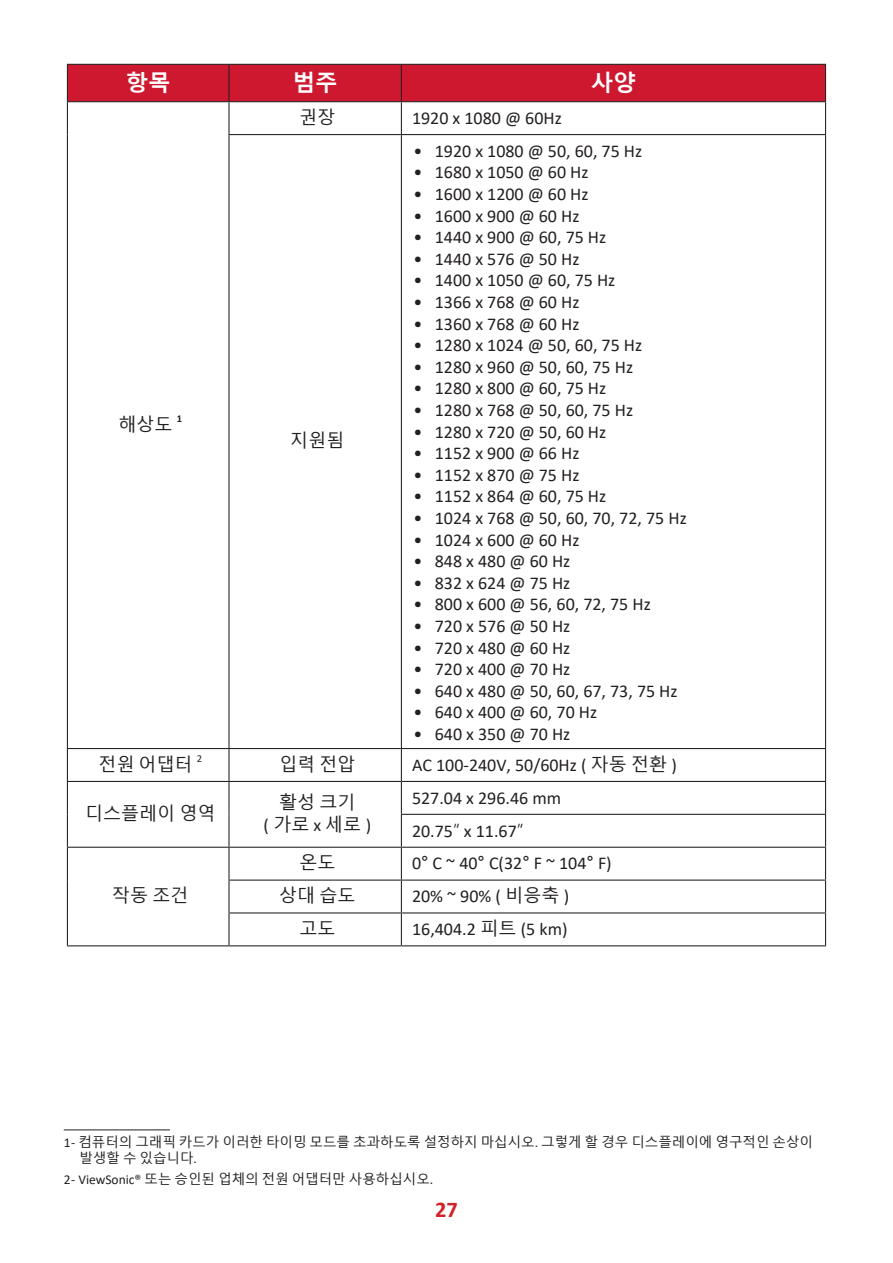
<style>
.page{position:relative;width:893px;height:1263px;background:#fff}
.page>*{position:absolute;margin:0;border:0;box-sizing:border-box;transform-origin:0 0}
.t1{font:700 22.5px "Malgun Gothic";color:#fff}
.t2{font:700 22.5px "Calibri";color:#d1232a}
.t3{font:18px/32.8px "Calibri";color:#231f20}
.t4{font:18px/21.6px "Malgun Gothic";color:#231f20;text-align:center}
.t5{font:13.5px/16.2px "Malgun Gothic";color:#231f20}
.t6{font:700 10.5px "Calibri";color:#231f20}
.t7{font:10.5px "Calibri";color:#231f20}
.s1{font-family:"Malgun Gothic"}
.s2{font-family:"Calibri"}
</style>
<div class="page">
<div style="left:68px;top:65px;width:757px;height:36px;background:#ce182f"></div>
<hr style="left:67px;top:64px;width:162px;height:1px;background:#231f20">
<hr style="left:67px;top:65px;width:1px;height:36px;background:#231f20">
<hr style="left:229px;top:64px;width:172px;height:1px;background:#231f20">
<hr style="left:228px;top:65px;width:2px;height:36px;background:#231f20">
<hr style="left:401px;top:64px;width:425px;height:1px;background:#231f20">
<hr style="left:401px;top:65px;width:1px;height:36px;background:#231f20">
<hr style="left:825px;top:65px;width:1px;height:36px;background:#231f20">
<hr style="left:67px;top:101px;width:162px;height:1px;background:#231f20">
<hr style="left:67px;top:102px;width:1px;height:33px;background:#231f20">
<hr style="left:229px;top:101px;width:172px;height:1px;background:#231f20">
<hr style="left:228px;top:102px;width:2px;height:32px;background:#231f20">
<hr style="left:401px;top:101px;width:425px;height:1px;background:#231f20">
<hr style="left:401px;top:102px;width:1px;height:32px;background:#231f20">
<hr style="left:825px;top:102px;width:1px;height:32px;background:#231f20">
<hr style="left:67px;top:135px;width:1px;height:613px;background:#231f20">
<hr style="left:228px;top:134px;width:173px;height:1px;background:#231f20">
<hr style="left:228px;top:135px;width:2px;height:613px;background:#231f20">
<hr style="left:67px;top:748px;width:162px;height:1px;background:#231f20">
<hr style="left:67px;top:749px;width:1px;height:32px;background:#231f20">
<hr style="left:229px;top:748px;width:172px;height:1px;background:#231f20">
<hr style="left:228px;top:749px;width:2px;height:32px;background:#231f20">
<hr style="left:401px;top:749px;width:1px;height:32px;background:#231f20">
<hr style="left:825px;top:749px;width:1px;height:32px;background:#231f20">
<hr style="left:67px;top:781px;width:162px;height:1px;background:#231f20">
<hr style="left:67px;top:782px;width:1px;height:32px;background:#231f20">
<hr style="left:229px;top:781px;width:172px;height:1px;background:#231f20">
<hr style="left:228px;top:782px;width:2px;height:32px;background:#231f20">
<hr style="left:401px;top:781px;width:425px;height:1px;background:#231f20">
<hr style="left:401px;top:782px;width:1px;height:32px;background:#231f20">
<hr style="left:825px;top:782px;width:1px;height:32px;background:#231f20">
<hr style="left:67px;top:814px;width:1px;height:33px;background:#231f20">
<hr style="left:228px;top:814px;width:2px;height:33px;background:#231f20">
<hr style="left:401px;top:814px;width:425px;height:1px;background:#231f20">
<hr style="left:401px;top:815px;width:1px;height:32px;background:#231f20">
<hr style="left:825px;top:815px;width:1px;height:32px;background:#231f20">
<hr style="left:67px;top:847px;width:162px;height:1px;background:#231f20">
<hr style="left:67px;top:848px;width:1px;height:32px;background:#231f20">
<hr style="left:229px;top:847px;width:172px;height:1px;background:#231f20">
<hr style="left:228px;top:848px;width:2px;height:31px;background:#231f20">
<hr style="left:401px;top:847px;width:425px;height:1px;background:#231f20">
<hr style="left:401px;top:848px;width:1px;height:31px;background:#231f20">
<hr style="left:825px;top:848px;width:1px;height:31px;background:#231f20">
<hr style="left:67px;top:880px;width:1px;height:33px;background:#231f20">
<hr style="left:228px;top:879px;width:173px;height:2px;background:#231f20">
<hr style="left:228px;top:881px;width:2px;height:31px;background:#231f20">
<hr style="left:401px;top:879px;width:425px;height:2px;background:#231f20">
<hr style="left:401px;top:881px;width:1px;height:31px;background:#231f20">
<hr style="left:825px;top:881px;width:1px;height:31px;background:#231f20">
<hr style="left:67px;top:913px;width:1px;height:32px;background:#231f20">
<hr style="left:228px;top:912px;width:173px;height:1px;background:#231f20">
<hr style="left:228px;top:913px;width:2px;height:32px;background:#231f20">
<hr style="left:401px;top:912px;width:425px;height:1px;background:#231f20">
<hr style="left:401px;top:913px;width:1px;height:32px;background:#231f20">
<hr style="left:825px;top:913px;width:1px;height:32px;background:#231f20">
<hr style="left:67px;top:945px;width:162px;height:1px;background:#231f20">
<hr style="left:229px;top:945px;width:172px;height:1px;background:#231f20">
<hr style="left:401px;top:945px;width:425px;height:1px;background:#231f20">
<hr style="left:401px;top:134px;width:425px;height:1px;background:#231f20">
<hr style="left:401px;top:135px;width:1px;height:613px;background:#231f20">
<hr style="left:825px;top:135px;width:1px;height:613px;background:#231f20">
<hr style="left:401px;top:748px;width:425px;height:1px;background:#231f20">
<hr style="left:64px;top:1129px;width:106px;height:1px;background:#231f20">
<p class="t1" style="left:126px;top:69px;width:46px">항목</p>
<p class="t1" style="left:293px;top:69px;width:46px">범주</p>
<p class="t1" style="left:591px;top:69px;width:46px">사양</p>
<p class="t4" style="left:118px;top:414px;width:55px">해상도</p>
<p class="t6" style="left:177px;top:411px;width:7px">1</p>
<p class="t4" style="left:299px;top:107px;width:37px">권장</p>
<p class="t3" style="left:412px;top:101px;width:151px">1920 x 1080 @ 60Hz</p>
<p class="t4" style="left:290px;top:430px;width:55px">지원됨</p>
<p class="t3" style="left:413px;top:134px;width:230px">• 1920 x 1080 @ 50, 60, 75 Hz</p>
<p class="t3" style="left:413px;top:156px;width:177px">• 1680 x 1050 @ 60 Hz</p>
<p class="t3" style="left:413px;top:177px;width:177px">• 1600 x 1200 @ 60 Hz</p>
<p class="t3" style="left:413px;top:199px;width:167px">• 1600 x 900 @ 60 Hz</p>
<p class="t3" style="left:413px;top:220px;width:194px">• 1440 x 900 @ 60, 75 Hz</p>
<p class="t3" style="left:413px;top:242px;width:167px">• 1440 x 576 @ 50 Hz</p>
<p class="t3" style="left:413px;top:264px;width:203px">• 1400 x 1050 @ 60, 75 Hz</p>
<p class="t3" style="left:413px;top:285px;width:167px">• 1366 x 768 @ 60 Hz</p>
<p class="t3" style="left:413px;top:307px;width:167px">• 1360 x 768 @ 60 Hz</p>
<p class="t3" style="left:413px;top:328px;width:230px">• 1280 x 1024 @ 50, 60, 75 Hz</p>
<p class="t3" style="left:413px;top:350px;width:221px">• 1280 x 960 @ 50, 60, 75 Hz</p>
<p class="t3" style="left:413px;top:372px;width:194px">• 1280 x 800 @ 60, 75 Hz</p>
<p class="t3" style="left:413px;top:393px;width:221px">• 1280 x 768 @ 50, 60, 75 Hz</p>
<p class="t3" style="left:413px;top:415px;width:194px">• 1280 x 720 @ 50, 60 Hz</p>
<p class="t3" style="left:413px;top:436px;width:167px">• 1152 x 900 @ 66 Hz</p>
<p class="t3" style="left:413px;top:458px;width:167px">• 1152 x 870 @ 75 Hz</p>
<p class="t3" style="left:413px;top:480px;width:194px">• 1152 x 864 @ 60, 75 Hz</p>
<p class="t3" style="left:413px;top:501px;width:275px">• 1024 x 768 @ 50, 60, 70, 72, 75 Hz</p>
<p class="t3" style="left:413px;top:523px;width:167px">• 1024 x 600 @ 60 Hz</p>
<p class="t3" style="left:413px;top:544px;width:158px">• 848 x 480 @ 60 Hz</p>
<p class="t3" style="left:413px;top:566px;width:158px">• 832 x 624 @ 75 Hz</p>
<p class="t3" style="left:413px;top:588px;width:239px">• 800 x 600 @ 56, 60, 72, 75 Hz</p>
<p class="t3" style="left:413px;top:609px;width:158px">• 720 x 576 @ 50 Hz</p>
<p class="t3" style="left:413px;top:631px;width:158px">• 720 x 480 @ 60 Hz</p>
<p class="t3" style="left:413px;top:652px;width:158px">• 720 x 400 @ 70 Hz</p>
<p class="t3" style="left:413px;top:674px;width:266px">• 640 x 480 @ 50, 60, 67, 73, 75 Hz</p>
<p class="t3" style="left:413px;top:696px;width:185px">• 640 x 400 @ 60, 70 Hz</p>
<p class="t3" style="left:413px;top:717px;width:158px">• 640 x 350 @ 70 Hz</p>
<p class="t4" style="left:98px;top:754px;width:96px">전원 어댑터</p>
<p class="t7" style="left:197px;top:751px;width:7px">2</p>
<p class="t4" style="left:279px;top:754px;width:78px">입력 전압</p>
<p class="t3" style="left:412px;top:748px;width:266px">AC 100-240V, 50/60Hz ( <span class="s1">자동 전환</span> )</p>
<p class="t4" style="left:85px;top:803px;width:132px">디스플레이 영역</p>
<p class="t4" style="left:263px;top:792px;width:109px">활성 크기<br><span class="s2">(</span> 가로 <span class="s2">x</span> 세로 <span class="s2">)</span></p>
<p class="t3" style="left:412px;top:781px;width:151px">527.04 x 296.46 mm<br>20.75<span class="s1">”</span> x 11.67<span class="s1">”</span></p>
<p class="t4" style="left:112px;top:885px;width:78px">작동 조건</p>
<p class="t4" style="left:299px;top:852px;width:37px">온도</p>
<p class="t3" style="left:412px;top:846px;width:201px">0<span class="s1">°</span> C ~ 40<span class="s1">°</span> C(32<span class="s1">°</span> F ~ 104<span class="s1">°</span> F)</p>
<p class="t4" style="left:279px;top:885px;width:78px">상대 습도</p>
<p class="t3" style="left:412px;top:879px;width:159px">20% ~ 90% ( <span class="s1">비응축</span> )</p>
<p class="t4" style="left:299px;top:918px;width:37px">고도</p>
<p class="t3" style="left:412px;top:912px;width:157px">16,404.2 <span class="s1">피트</span> (5 km)</p>
<p class="t5" style="left:80px;top:1134px;width:735px;text-indent:-16px"><span class="s2">1 -</span> 컴퓨터의 그래픽 카드가 이러한 타이밍 모드를 초과하도록 설정하지 마십시오<span class="s2">.</span> 그렇게 할 경우 디스플레이에 영구적인 손상이 발생할 수 있습니다<span class="s2">.</span></p>
<p class="t5" style="left:64px;top:1171px;width:371px"><span class="s2">2 - ViewSonic®</span> 또는 승인된 업체의 전원 어댑터만 사용하십시오<span class="s2">.</span></p>
<p class="t2" style="left:435px;top:1194px;width:24px">27</p>
</div>
